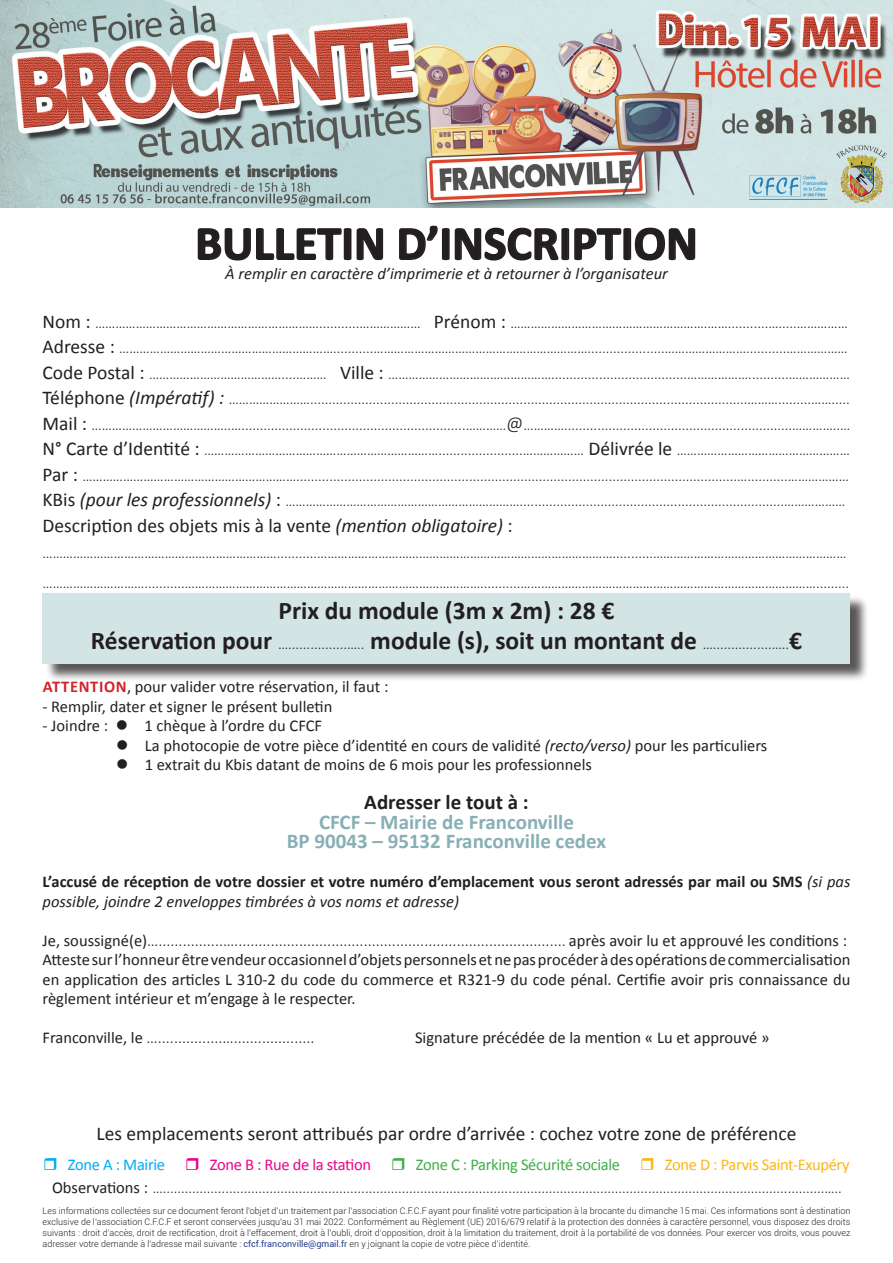
<style>
.page{position:relative;width:893px;height:1263px;background:#fff}
.page>*{position:absolute;margin:0;border:0;box-sizing:border-box;transform-origin:0 0}
.t1{font:700 48px "Calibri";color:#231f20}
.t2{font:700 25.5px/30.6px "Calibri";color:#231f20;text-align:center}
.t3{font:700 21px/19.5px "Calibri";color:#88afb5;text-align:center}
.t4{font:700 21px "Calibri";color:#231f20}
.t5{font:19.5px "Calibri";color:#231f20}
.t6{font:16.5px/19.5px "Calibri";color:#231f20}
.t7{font:700 16.5px/19.5px "Calibri";color:#231f20}
.t8{font:italic 16.5px "Calibri";color:#231f20}
.t9{font:300 16.5px "Calibri";color:#231f20}
.t10{font:16.5px "Calibri";letter-spacing:-.02em;color:#40ae49}
.t11{font:16.5px "Calibri";letter-spacing:-.02em;color:#fcb615}
.t12{font:16.5px "Calibri";letter-spacing:-.02em;color:#ed028c}
.t13{font:16.5px "Calibri";letter-spacing:-.02em;color:#00aeef}
.t14{font:300 15px/25.5px "Calibri";color:#231f20}
.t15{font:300 9px/10.8px "Roboto";color:#231f20;text-align:justify}
.s1{font-weight:400;font-size:19.5px}
.s2{font-weight:400;font-style:italic;font-size:19.5px}
.s3{font-size:19.5px}
.s4{font-style:italic}
.s5{font-weight:300;font-size:15px}
.s6{font-weight:700;color:#d1232a}
.s7{font-weight:400;font-style:italic}
.s8{font-weight:300}
.s9{font-weight:400}
.s10{font-weight:400;font-size:16.5px}
.s11{font-weight:400;color:#253f8e}
</style>
<div class="page">
<div style="left:45px;top:595px;width:824px;height:87px;background:#231f20;opacity:.75"></div>
<div style="left:43px;top:593px;width:807px;height:70px;background:#d3e4e4"></div>
<img style="left:0;top:0;width:893px;height:208px">
<svg style="left:197px;top:228px;width:187px;height:33px"></svg>
<svg style="left:399px;top:225px;width:297px;height:36px"></svg>
<h1 class="t1" style="left:195px;top:214px;width:504px">BULLETIN D’INSCRIPTION</h1>
<p class="t8" style="left:225px;top:263px;width:444px">À remplir en caractère d’imprimerie et à retourner à l’organisateur</p>
<p class="t14" style="left:43px;top:310px;width:809px"><span class="s1">Nom :</span> …………………………………………………………...........……………… <span class="s1">Prénom :</span> ………………………………………………….……...........….....…………… <span class="s1">Adresse :</span> ………………………………………………………...........……………………………………………………….....................……………………...........……………… <span class="s1">Code Postal :</span> …………………………………....……… <span class="s1">Ville :</span> ………………………………………….....................................………………...........……………… <span class="s1">Téléphone</span> <span class="s2">(Impératif) :</span> …………………….......................................................................................................................……….........…….....<br><span class="s1">Mail :</span> …………………………………..….............................................................…………<span class="s3">@</span>…………..............................................................…………..… <span class="s1">N° Carte d’Identité :</span> …………………………………………………………….......................……………… <span class="s1">Délivrée le</span> …………………………………………… <span class="s1">Par :</span> ………………………………………………………........................................................................................................................…...........……………… <span class="s1">KBis</span> <span class="s2">(pour les professionnels)</span> <span class="s1">:</span> ……………………………………………………………........................................................................………………</p>
<h3 class="t5" style="left:43px;top:513px;width:472px">Description des objets mis à la vente <span class="s4">(mention obligatoire)</span> :</h3>
<p class="t14" style="left:43px;top:537px;width:808px;line-height:30.6px">……………………………………………………………...........……………………………………………………………………………...........………………………………………………… …………………………...........……………………………………………………………………………...........…………………………………………………………………………….........</p>
<h2 class="t2" style="left:91px;top:594px;width:713px">Prix du module (3m x 2m) : 28 €<br>Réservation pour <span class="s5">…................…..</span> module (s), soit un montant de <span class="s5">…................…..</span>€</h2>
<p class="t6" style="left:43px;top:676px;width:347px"><span class="s6">ATTENTION</span>, pour valider votre réservation, il faut :</p>
<p class="t6" style="left:43px;top:696px;width:291px">- Remplir, dater et signer le présent bulletin</p>
<p class="t6" style="left:43px;top:715px;width:281px">- Joindre : ● 1 chèque à l’ordre du CFCF</p>
<p class="t6" style="left:116px;top:735px;width:653px">● La photocopie de votre pièce d’identité en cours de validité <span class="s4">(recto/verso)</span> pour les particuliers</p>
<p class="t6" style="left:116px;top:754px;width:477px">● 1 extrait du Kbis datant de moins de 6 mois pour les professionnels</p>
<h3 class="t4" style="left:364px;top:789px;width:166px">Adresser le tout à :</h3>
<h3 class="t3" style="left:287px;top:811px;width:321px">CFCF – Mairie de Franconville<br>BP 90043 – 95132 Franconville cedex</h3>
<p class="t7" style="left:43px;top:871px;width:809px">L’accusé de réception de votre dossier et votre numéro d’emplacement vous seront adressés par mail ou SMS <span class="s7">(si pas possible, joindre 2 enveloppes timbrées à vos noms et adresse)</span></p>
<p class="t6" style="left:43px;top:930px;width:809px">Je, soussigné(e)<span class="s8">…................…..................................................................................</span> après avoir lu et approuvé les conditions :<br>Atteste sur l’honneur être vendeur occasionnel d’objets personnels et ne pas procéder à des opérations de commercialisation en application des articles L 310-2 du code du commerce et R321-9 du code pénal. Certifie avoir pris connaissance du règlement intérieur et m’engage à le respecter.</p>
<p class="t9" style="left:43px;top:1027px;width:274px"><span class="s9">Franconville, le</span> …................…....................</p>
<p class="t6" style="left:415px;top:1027px;width:356px">Signature précédée de la mention « Lu et approuvé »</p>
<h3 class="t5" style="left:97px;top:1121px;width:701px">Les emplacements seront attribués par ordre d’arrivée : cochez votre zone de préférence</h3>
<p class="t13" style="left:68px;top:1154px;width:99px">Zone A : Mairie</p>
<p class="t12" style="left:210px;top:1154px;width:163px">Zone B : Rue de la station</p>
<p class="t10" style="left:416px;top:1154px;width:206px">Zone C : Parking Sécurité sociale</p>
<p class="t11" style="left:665px;top:1154px;width:186px">Zone D : Parvis Saint-Exupéry</p>
<p class="t14" style="left:52px;top:1175px;width:791px"><span class="s10">Observations :</span> …....................................................................................................................................................................................…..</p>
<p class="t15" style="left:43px;top:1205px;width:809px">Les informations collectées sur ce document feront l’objet d’un traitement par l’association C.F.C.F ayant pour finalité votre participation à la brocante du dimanche 15 mai. Ces informations sont à destination exclusive de l’association C.F.C.F et seront conservées jusqu'au 31 mai 2022. Conformément au Règlement (UE) 2016/679 relatif à la protection des données à caractère personnel, vous disposez des droits suivants : droit d’accès, droit de rectification, droit à l’effacement, droit à l’oubli, droit d’opposition, droit à la limitation du traitement, droit à la portabilité de vos données. Pour exercer vos droits, vous pouvez adresser votre demande à l’adresse mail suivante : <span class="s11">cfcf.franconville@gmail.fr</span> en y joignant la copie de votre pièce d’identité.</p>
</div>
